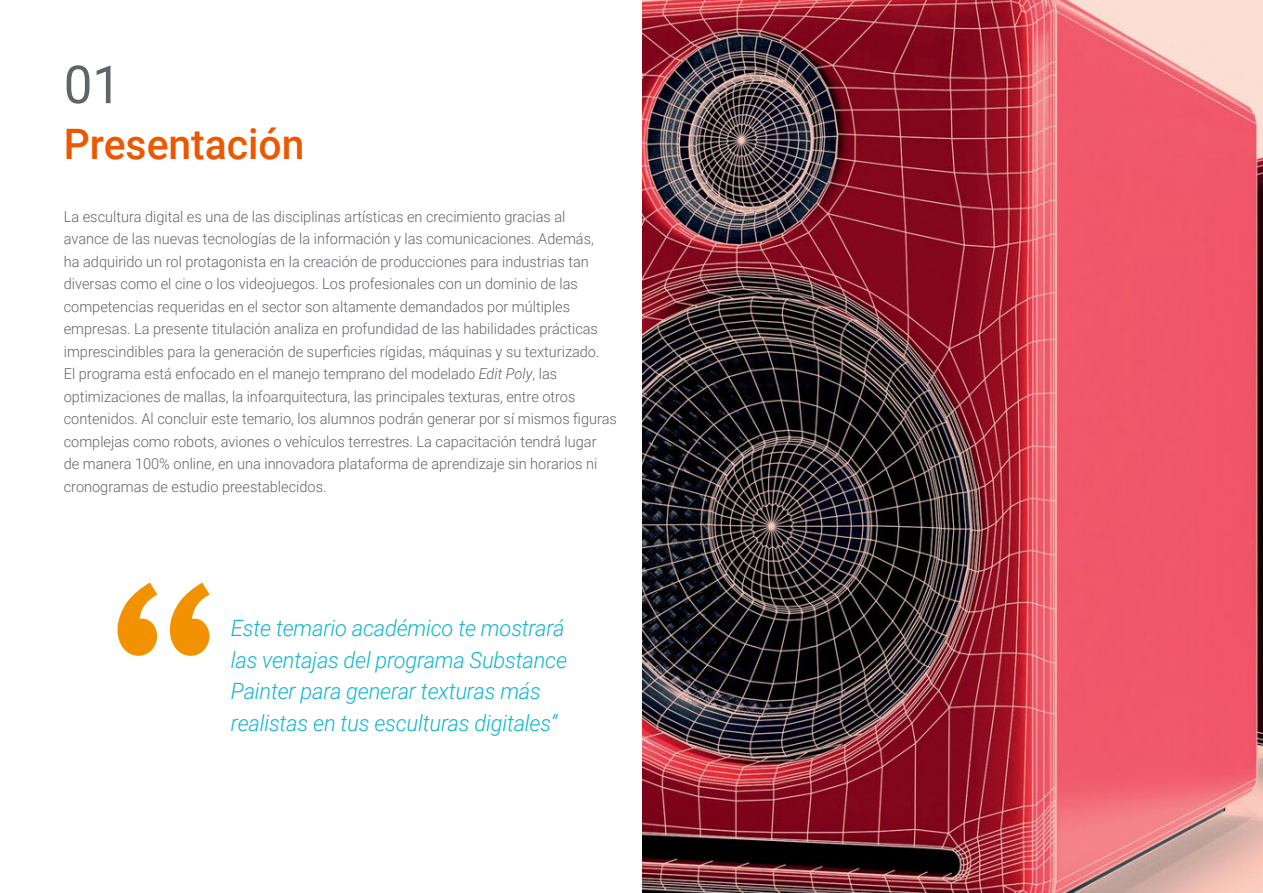
<style>
.page{position:relative;width:1263px;height:893px;background:#fff}
.page>*{position:absolute;margin:0;border:0;box-sizing:border-box;transform-origin:0 0}
.t1{font:52.5px "Roboto";color:#61646a}
.Portadilla{font:500 42px "Roboto";color:#ec5800}
.Destacados{font:italic 300 22.5px/31.5px "Roboto";letter-spacing:-.01em;color:#0fb6cf}
.Texto_Simple{font:300 15px/22.5px "Roboto";color:#61646a}
.s1{font-style:italic}
</style>
<div class="page">
<img style="left:642px;top:0;width:621px;height:893px">
<svg style="left:118px;top:583px;width:92px;height:73px"></svg>
<p class="t1" style="left:64px;top:48px;width:59px">01</p>
<p class="Portadilla" style="left:64px;top:115px;width:242px">Presentación</p>
<p class="Texto_Simple" style="left:64px;top:204px;width:555px">La escultura digital es una de las disciplinas artísticas en crecimiento gracias al<br>avance de las nuevas tecnologías de la información y las comunicaciones. Además,<br>ha adquirido un rol protagonista en la creación de producciones para industrias tan diversas como el cine o los videojuegos. Los profesionales con un dominio de las competencias requeridas en el sector son altamente demandados por múltiples empresas. La presente titulación analiza en profundidad de las habilidades prácticas imprescindibles para la generación de superficies rígidas, máquinas y su texturizado.<br>El programa está enfocado en el manejo temprano del modelado <span class="s1">Edit Poly</span>, las optimizaciones de mallas, la infoarquitectura, las principales texturas, entre otros contenidos. Al concluir este temario, los alumnos podrán generar por sí mismos figuras complejas como robots, aviones o vehículos terrestres. La capacitación tendrá lugar<br>de manera 100% online, en una innovadora plataforma de aprendizaje sin horarios ni cronogramas de estudio preestablecidos.</p>
<p class="Destacados" style="left:231px;top:611px;width:338px">Este temario académico te mostrará las ventajas del programa Substance Painter para generar texturas más realistas en tus esculturas digitales”</p>
</div>
